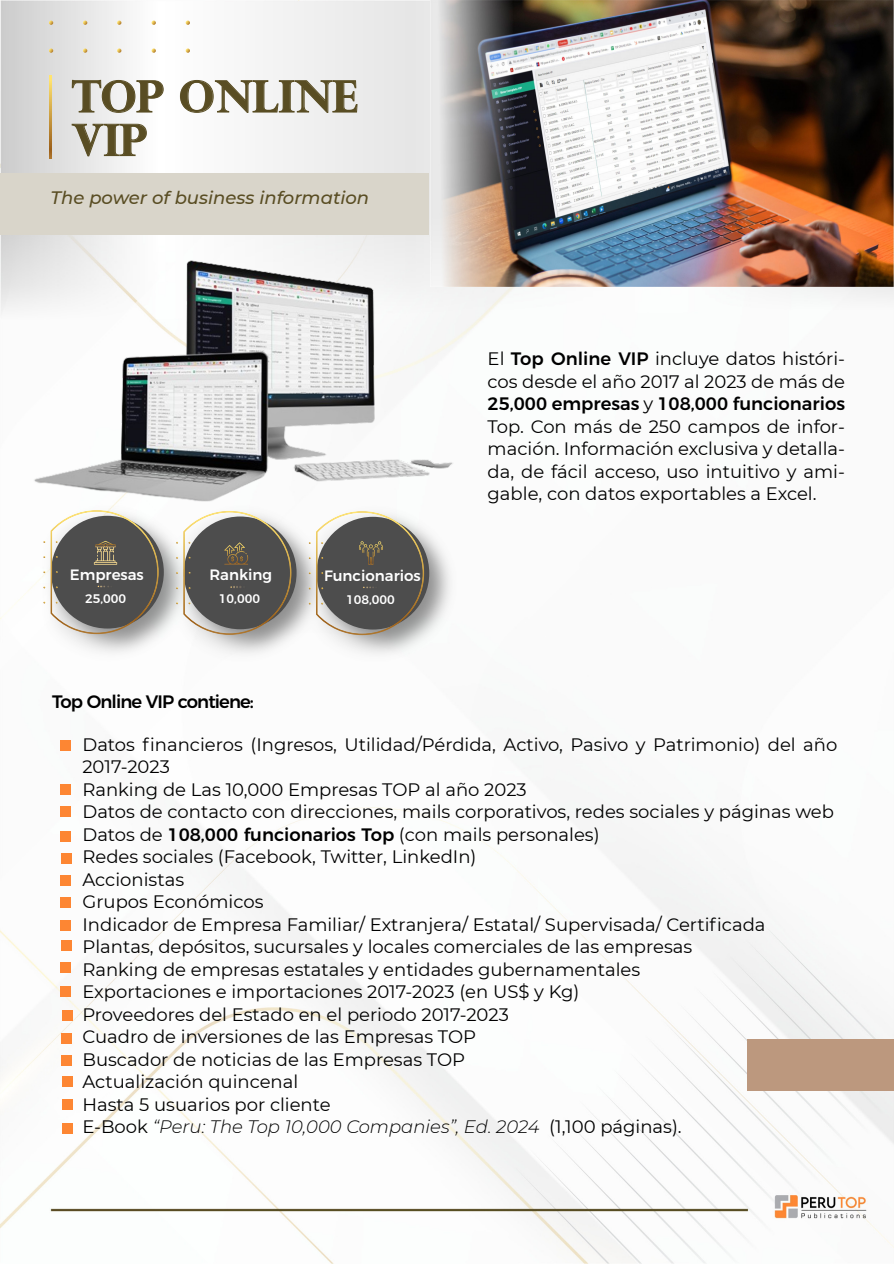
<style>
.page{position:relative;width:894px;height:1264px;background:#fff}
.page>*{position:absolute;margin:0;border:0;box-sizing:border-box;transform-origin:0 0}
.t1{font:700 43.5px/43.5px "Perpetua Titling";color:#594d23}
.t2{font:18px/22.5px "Montserrat";color:#000;text-align:justify}
.t3{font:italic 500 18px "Montserrat";color:#594d23}
.t4{font:500 18px "Montserrat";letter-spacing:-.05em;color:#000}
.t5{font:500 15px "Montserrat";color:#fff}
.t6{font:500 12.45px "Montserrat";color:#fff}
.s1{font-weight:500}
.s2{font-weight:300;font-style:italic}
</style>
<div class="page">
<img style="left:0;top:0;width:893px;height:1263px">
<img style="left:0;top:20px;width:774px;height:716px">
<svg style="left:49px;top:75px;width:3px;height:84px"></svg>
<svg style="left:117px;top:21px;width:4px;height:4px"></svg>
<svg style="left:83px;top:21px;width:4px;height:4px"></svg>
<svg style="left:49px;top:21px;width:4px;height:4px"></svg>
<svg style="left:186px;top:21px;width:4px;height:4px"></svg>
<svg style="left:151px;top:21px;width:5px;height:4px"></svg>
<svg style="left:117px;top:48px;width:4px;height:5px"></svg>
<svg style="left:83px;top:48px;width:4px;height:5px"></svg>
<svg style="left:49px;top:48px;width:4px;height:5px"></svg>
<svg style="left:186px;top:48px;width:4px;height:5px"></svg>
<svg style="left:151px;top:48px;width:5px;height:5px"></svg>
<svg style="left:72px;top:80px;width:91px;height:33px"></svg>
<svg style="left:180px;top:80px;width:177px;height:33px"></svg>
<svg style="left:72px;top:124px;width:75px;height:32px"></svg>
<div style="left:0;top:173px;width:428px;height:62px;background:#d9d5ca"></div>
<div style="left:746px;top:1038px;width:147px;height:52px;background:#bc987e"></div>
<img style="left:31px;top:498px;width:431px;height:170px">
<svg style="left:51px;top:510px;width:108px;height:124px;background:#76746e"></svg>
<svg style="left:176px;top:511px;width:115px;height:123px;background:#7d7a76"></svg>
<svg style="left:316px;top:511px;width:108px;height:124px;background:#76736e"></svg>
<div style="left:60px;top:740px;width:11px;height:10px;background:#fd8633"></div>
<div style="left:60px;top:806px;width:11px;height:10px;background:#fd8633"></div>
<div style="left:60px;top:831px;width:11px;height:10px;background:#fd8633"></div>
<div style="left:61px;top:784px;width:10px;height:10px;background:#fd8633"></div>
<div style="left:60px;top:897px;width:11px;height:10px;background:#fd8633"></div>
<div style="left:60px;top:920px;width:11px;height:10px;background:#fd8633"></div>
<div style="left:61px;top:875px;width:10px;height:11px;background:#fd8633"></div>
<div style="left:61px;top:962px;width:10px;height:10px;background:#fd8633"></div>
<div style="left:61px;top:986px;width:10px;height:10px;background:#fd8633"></div>
<div style="left:61px;top:940px;width:10px;height:10px;background:#fd8633"></div>
<div style="left:62px;top:1032px;width:10px;height:11px;background:#fd8633"></div>
<div style="left:62px;top:1054px;width:10px;height:11px;background:#fd8633"></div>
<div style="left:62px;top:1010px;width:10px;height:10px;background:#fd8633"></div>
<div style="left:62px;top:1098px;width:10px;height:11px;background:#fd8633"></div>
<div style="left:62px;top:1123px;width:10px;height:10px;background:#fd8633"></div>
<div style="left:62px;top:1076px;width:10px;height:10px;background:#fd8633"></div>
<div style="left:61px;top:853px;width:10px;height:10px;background:#fd8633"></div>
<img style="left:430px;top:1px;width:463px;height:285px">
<h1 class="t1" style="left:72px;top:74px;width:287px">TOP ONLINE<br>VIP</h1>
<p class="t3" style="left:51px;top:185px;width:320px">The power of business information</p>
<p class="t5" style="left:70px;top:563px;width:75px">Empresas</p>
<p class="t6" style="left:85px;top:588px;width:43px">25,000</p>
<p class="t5" style="left:209px;top:563px;width:64px">Ranking</p>
<p class="t6" style="left:219px;top:589px;width:43px">10,000</p>
<p class="t4" style="left:52px;top:687px;width:203px">Top Online VIP contiene:</p>
<p class="t5" style="left:324px;top:564px;width:98px">Funcionarios</p>
<p class="t6" style="left:346px;top:589px;width:50px">108,000</p>
<p class="t2" style="left:487px;top:347px;width:359px">El <span class="s1">Top Online VIP</span> incluye datos históri&shy;cos desde el año 2017 al 2023 de más de <span class="s1">25,000 empresas</span> y <span class="s1">108,000 funcionarios </span>Top. Con más de 250 campos de infor&shy;mación. Información exclusiva y detalla&shy;da, de fácil acceso, uso intuitivo y ami&shy;gable, con datos exportables a Excel.</p>
<p class="t2" style="left:82px;top:732px;width:756px;text-align:left">Datos financieros (Ingresos, Utilidad/Pérdida, Activo, Pasivo y Patrimonio) del año 2017-2023<br>Ranking de Las 10,000 Empresas TOP al año 2023<br>Datos de contacto con direcciones, mails corporativos, redes sociales y páginas web Datos de <span class="s1">108,000 funcionarios Top</span> (con mails personales)<br>Redes sociales (Facebook, Twitter, LinkedIn)<br>Accionistas<br>Grupos Económicos<br>Indicador de Empresa Familiar/ Extranjera/ Estatal/ Supervisada/ Certificada Plantas, depósitos, sucursales y locales comerciales de las empresas<br>Ranking de empresas estatales y entidades gubernamentales<br>Exportaciones e importaciones 2017-2023 (en US$ y Kg)<br>Proveedores del Estado en el periodo 2017-2023<br>Cuadro de inversiones de las Empresas TOP<br>Buscador de noticias de las Empresas TOP<br>Actualización quincenal<br>Hasta 5 usuarios por cliente<br>E-Book <span class="s2">“Peru: The Top 10,000 Companies”, Ed. 2024</span> (1,100 páginas).</p>
</div>
